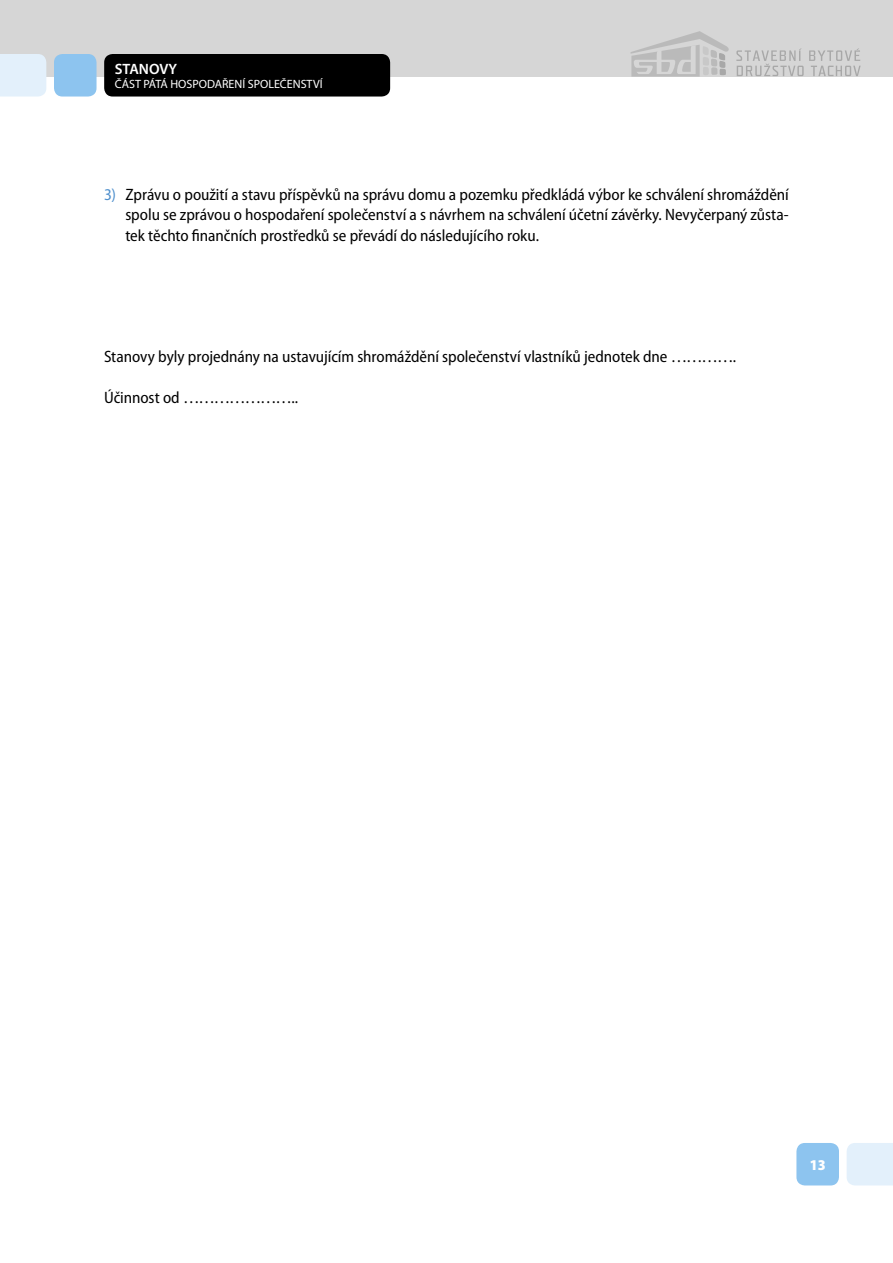
<style>
.page{position:relative;width:893px;height:1263px;background:#fff}
.page>*{position:absolute;margin:0;border:0;box-sizing:border-box;transform-origin:0 0}
.t1{font:semi-condensed 16.5px/20.2px "Myriad Pro";letter-spacing:-.005em;color:#000;text-align:justify}
.t2{font:600 15px "Myriad Pro";color:#fff}
.t3{font:900 semi-condensed 15px "Myriad Pro";color:#fff}
.t4{font:12px "Myriad Pro";color:#fff}
.s1{color:#4e8fcc}
</style>
<div class="page">
<div style="left:0;top:0;width:893px;height:77px;background:#d6d6d6"></div>
<div style="left:0;top:54px;width:46px;height:43px;background:#e3f0fb"></div>
<div style="left:847px;top:1143px;width:46px;height:42px;background:#e3f0fb"></div>
<div style="left:104px;top:54px;width:286px;height:43px;background:#000;border-radius:9px"></div>
<div style="left:54px;top:54px;width:43px;height:43px;background:#8dc4ef;border-radius:9px"></div>
<div style="left:796px;top:1143px;width:43px;height:42px;background:#8dc4ef;border-radius:9px"></div>
<svg style="left:630px;top:31px;width:99px;height:46px"></svg>
<svg style="left:736px;top:48px;width:125px;height:28px"></svg>
<p class="t2" style="left:115px;top:60px;width:64px">STANOVY</p>
<p class="t4" style="left:115px;top:78px;width:209px">ČÁST PÁTÁ HOSPODAŘENÍ SPOLEČENSTVÍ</p>
<p class="t1" style="left:125px;top:185px;width:665px;text-indent:-21px"><span class="s1">3)</span> Zprávu o použití a stavu příspěvků na správu domu a pozemku předkládá výbor ke schválení shromáždění spolu se zprávou o hospodaření společenství a s návrhem na schválení účetní závěrky. Nevyčerpaný zůsta&shy;tek těchto finančních prostředků se převádí do následujícího roku.</p>
<p class="t1" style="left:104px;top:347px;width:634px">Stanovy byly projednány na ustavujícím shromáždění společenství vlastníků jednotek dne ………….</p>
<p class="t1" style="left:104px;top:387px;width:195px">Účinnost od …………………..</p>
<p class="t3" style="left:810px;top:1156px;width:18px">13</p>
</div>
